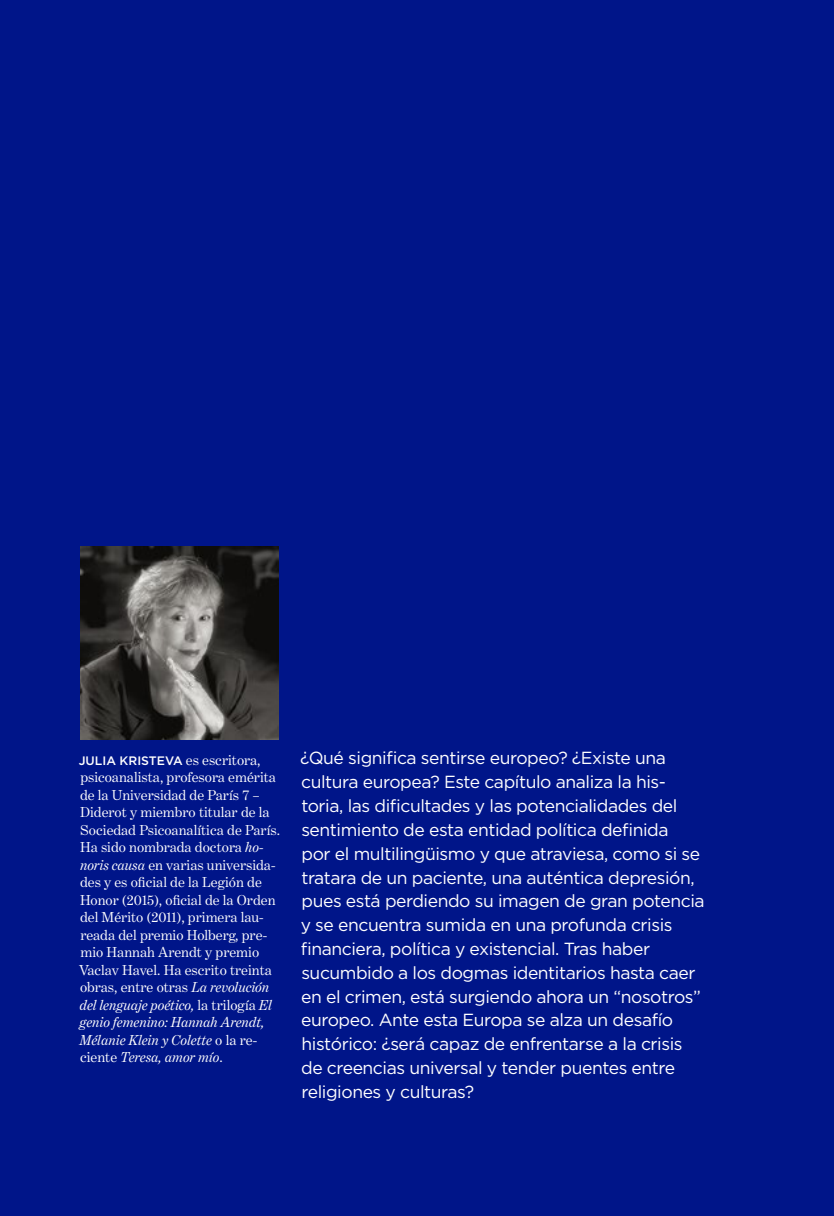
<style>
.page{position:relative;width:834px;height:1216px;background:#fff}
.page>*{position:absolute;margin:0;border:0;box-sizing:border-box;transform-origin:0 0}
.t1{font:17.5px/23.8px "Gotham";letter-spacing:-.025em;color:#fff}
.t2{font:14.53px/17.5px "Benton Modern One";color:#fff}
.t3{font:500 12.25px "Gotham";color:#fff}
.s1{font-family:"Benton Modern One";font-weight:400;font-size:14.53px}
.s2{font-style:italic}
</style>
<div class="page">
<div style="left:0;top:0;width:833px;height:1215px;background:#001589"></div>
<img style="left:80px;top:546px;width:198px;height:193px">
<p class="t3" style="left:79px;top:753px;width:183px">JULIA KRISTEVA <span class="s1">es escritora,</span></p>
<p class="t2" style="left:79px;top:768px;width:202px">psicoanalista, profesora emérita de la Universidad de París 7 –<br>Diderot y miembro titular de la<br>Sociedad Psicoanalítica de París.<br>Ha sido nombrada doctora <span class="s2">ho&shy;noris causa</span> en varias universida&shy;des y es oficial de la Legión de<br>Honor (2015), oficial de la Orden del Mérito (2011), primera lau&shy;reada del premio Holberg, pre&shy;mio Hannah Arendt y premio<br>Vaclav Havel. Ha escrito treinta obras, entre otras <span class="s2">La revolución del lenguaje poético,</span> la trilogía <span class="s2">El genio femenino: Hannah Arendt,<br>Mélanie Klein y Colette</span> o la re&shy;ciente <span class="s2">Teresa, amor mío</span>.</p>
<p class="t1" style="left:300px;top:746px;width:406px">¿Qué significa sentirse europeo? ¿Existe una cultura europea? Este capítulo analiza la his&shy;toria, las dificultades y las potencialidades del sentimiento de esta entidad política definida<br>por el multilingüismo y que atraviesa, como si se tratara de un paciente, una auténtica depresión, pues está perdiendo su imagen de gran potencia y se encuentra sumida en una profunda crisis financiera, política y existencial. Tras haber sucumbido a los dogmas identitarios hasta caer en el crimen, está surgiendo ahora un “nosotros” europeo. Ante esta Europa se alza un desafío histórico: ¿será capaz de enfrentarse a la crisis de creencias universal y tender puentes entre religiones y culturas?</p>
</div>
